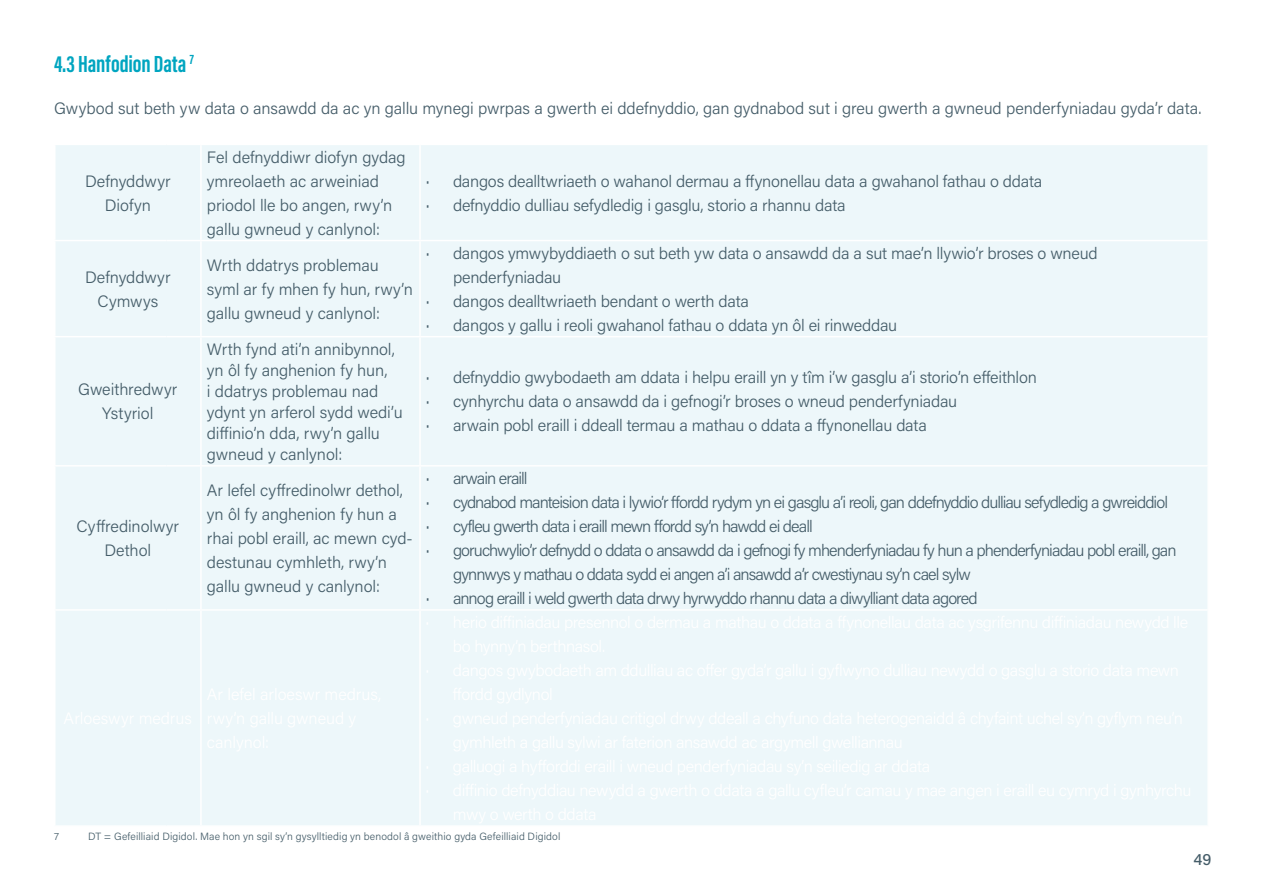
<style>
.page{position:relative;width:1263px;height:893px;background:#fff}
.page>*{position:absolute;margin:0;border:0;box-sizing:border-box;transform-origin:0 0}
.t1{font:700 24px "Acumin Pro Extra Cond";color:#00a5c0}
.t2{font:300 16.5px/24px "Acumin Pro";letter-spacing:-.015em;color:#455d69}
.t3{font:300 16.5px "Acumin Pro";letter-spacing:-.055em;color:#455d69}
.t4{font:300 16.5px "Acumin Pro";letter-spacing:-.065em;color:#455d69}
.t5{font:500 16.5px "Acumin Pro";color:#455d69}
.t6{font:300 10.5px "Acumin Pro";letter-spacing:.015em;color:#455d69}
.s1{font-weight:400}
</style>
<div class="page">
<div style="left:56px;top:145px;width:1151px;height:680px;background:#edf7fa"></div>
<hr style="left:200px;top:145px;width:2px;height:95px;background:#fff">
<hr style="left:419px;top:145px;width:2px;height:95px;background:#fff">
<hr style="left:54px;top:240px;width:113px;height:1px;background:#fff">
<hr style="left:167px;top:240px;width:34px;height:1px;background:#fff">
<hr style="left:201px;top:240px;width:219px;height:1px;background:#fff">
<hr style="left:200px;top:241px;width:2px;height:95px;background:#fff">
<hr style="left:420px;top:240px;width:789px;height:1px;background:#fff">
<hr style="left:419px;top:241px;width:2px;height:95px;background:#fff">
<hr style="left:54px;top:336px;width:113px;height:1px;background:#fff">
<hr style="left:167px;top:336px;width:34px;height:1px;background:#fff">
<hr style="left:201px;top:336px;width:219px;height:1px;background:#fff">
<hr style="left:200px;top:337px;width:2px;height:128px;background:#fff">
<hr style="left:420px;top:336px;width:789px;height:1px;background:#fff">
<hr style="left:419px;top:337px;width:2px;height:128px;background:#fff">
<hr style="left:54px;top:465px;width:113px;height:2px;background:#fff">
<hr style="left:167px;top:465px;width:34px;height:2px;background:#fff">
<hr style="left:201px;top:465px;width:219px;height:2px;background:#fff">
<hr style="left:200px;top:467px;width:2px;height:142px;background:#fff">
<hr style="left:420px;top:465px;width:789px;height:2px;background:#fff">
<hr style="left:419px;top:467px;width:2px;height:142px;background:#fff">
<hr style="left:54px;top:609px;width:113px;height:2px;background:#fff">
<hr style="left:167px;top:609px;width:34px;height:2px;background:#fff">
<hr style="left:201px;top:609px;width:219px;height:2px;background:#fff">
<hr style="left:200px;top:611px;width:2px;height:214px;background:#fff">
<hr style="left:420px;top:609px;width:789px;height:2px;background:#fff">
<hr style="left:419px;top:611px;width:2px;height:214px;background:#fff">
<h1 class="t1" style="left:54px;top:49px;width:141px">4.3 Hanfodion Data <sup>7</sup></h1>
<p class="t2" style="left:54px;top:95px;width:1149px">Gwybod sut beth yw data o ansawdd da ac yn gallu mynegi pwrpas a gwerth ei ddefnyddio, gan gydnabod sut i greu gwerth a gwneud penderfyniadau gyda’r data.</p>
<p class="t2" style="left:85px;top:168px;width:87px;text-align:center">Defnyddwyr<br>Diofyn</p>
<p class="t2" style="left:207px;top:144px;width:200px">Fel defnyddiwr diofyn gydag ymreolaeth ac arweiniad priodol lle bo angen, rwy’n gallu gwneud y canlynol:</p>
<p class="t2" style="left:85px;top:264px;width:87px;text-align:center">Defnyddwyr<br>Cymwys</p>
<p class="t2" style="left:207px;top:252px;width:208px">Wrth ddatrys problemau syml ar fy mhen fy hun, rwy’n gallu gwneud y canlynol:</p>
<p class="t2" style="left:78px;top:377px;width:101px;text-align:center">Gweithredwyr<br>Ystyriol</p>
<p class="t2" style="left:76px;top:514px;width:104px;text-align:center">Cyffredinolwyr<br>Dethol</p>
<p class="t2" style="left:207px;top:338px;width:197px;line-height:21px">Wrth fynd ati’n annibynnol, yn ôl fy anghenion fy hun,<br>i ddatrys problemau nad ydynt yn arferol sydd wedi’u diffinio’n dda, rwy’n gallu gwneud y canlynol:</p>
<p class="t2" style="left:207px;top:478px;width:207px">Ar lefel cyffredinolwr dethol, yn ôl fy anghenion fy hun a rhai pobl eraill, ac mewn cyd&shy;destunau cymhleth, rwy’n gallu gwneud y canlynol:</p>
<p class="t2" style="left:426px;top:168px;width:618px"><span class="s1">·</span> dangos dealltwriaeth o wahanol dermau a ffynonellau data a gwahanol fathau o ddata <span class="s1">·</span> defnyddio dulliau sefydledig i gasglu, storio a rhannu data</p>
<p class="t2" style="left:426px;top:240px;width:673px"><span class="s1">·</span> dangos ymwybyddiaeth o sut beth yw data o ansawdd da a sut mae’n llywio’r broses o wneud</p>
<p class="t2" style="left:453px;top:264px;width:110px">penderfyniadau</p>
<p class="t2" style="left:426px;top:288px;width:325px"><span class="s1">·</span> dangos dealltwriaeth bendant o werth data</p>
<p class="t2" style="left:426px;top:312px;width:473px"><span class="s1">·</span> dangos y gallu i reoli gwahanol fathau o ddata yn ôl ei rinweddau</p>
<p class="t2" style="left:426px;top:365px;width:612px"><span class="s1">·</span> defnyddio gwybodaeth am ddata i helpu eraill yn y tîm i’w gasglu a’i storio’n effeithlon <span class="s1">·</span> cynhyrchu data o ansawdd da i gefnogi’r broses o wneud penderfyniadau<br><span class="s1">·</span> arwain pobl eraill i ddeall termau a mathau o ddata a ffynonellau data</p>
<p class="t4" style="left:426px;top:467px;width:103px"><span class="s1">·</span> arwain eraill</p>
<p class="t3" style="left:426px;top:491px;width:744px"><span class="s1">·</span> cydnabod manteision data i lywio’r ffordd rydym yn ei gasglu a’i reoli, gan ddefnyddio dulliau sefydledig a gwreiddiol</p>
<p class="t3" style="left:426px;top:515px;width:388px"><span class="s1">·</span> cyfleu gwerth data i eraill mewn ffordd sy’n hawdd ei deall</p>
<p class="t3" style="left:426px;top:539px;width:752px"><span class="s1">·</span> goruchwylio’r defnydd o ddata o ansawdd da i gefnogi fy mhenderfyniadau fy hun a phenderfyniadau pobl eraill, gan</p>
<p class="t3" style="left:453px;top:563px;width:519px">gynnwys y mathau o ddata sydd ei angen a’i ansawdd a’r cwestiynau sy’n cael sylw</p>
<p class="t3" style="left:426px;top:587px;width:553px"><span class="s1">·</span> annog eraill i weld gwerth data drwy hyrwyddo rhannu data a diwylliant data agored</p>
<p class="t6" style="left:54px;top:829px;width:6px">7</p>
<p class="t6" style="left:88px;top:829px;width:474px">DT = Gefeilliaid Digidol. Mae hon yn sgil sy’n gysylltiedig yn benodol â gweithio gyda Gefeilliaid Digidol</p>
<p class="t5" style="left:1193px;top:847px;width:20px">49</p>
</div>
